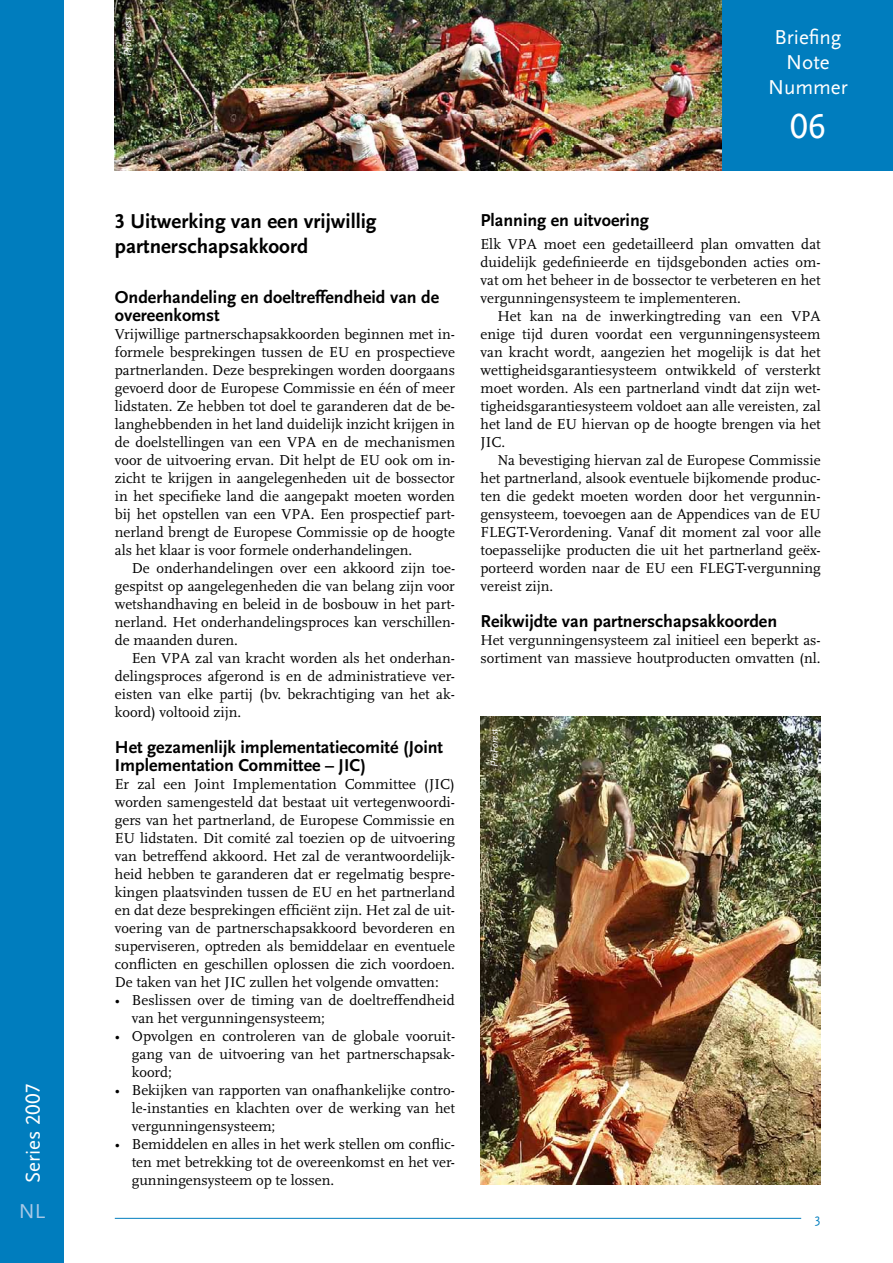
<style>
.page{position:relative;width:893px;height:1263px;background:#fff}
.page>*{position:absolute;margin:0;border:0;box-sizing:border-box;transform-origin:0 0}
.t1{font:36px "Scala Sans LF";color:#fff}
.t2{font:700 21px/25.2px "Scala Sans LF";color:#000}
.t3{font:21px/25.2px "Scala Sans LF";color:#fff;text-align:center}
.t4{font:21px "Scala Sans LF";color:#a7c8e6}
.t5{font:700 18px/18px "Scala Sans LF";color:#000}
.t6{font:15px/18px "Scala LF";color:#000;text-align:justify}
.t7{font:13.5px "Scala Sans";color:#007dbe}
.t8{font:italic 10.5px "Scala Sans LF";color:#fff}
</style>
<div class="page">
<img style="left:115px;top:0;width:608px;height:170px">
<div style="left:723px;top:0;width:170px;height:170px;background:#007dbe"></div>
<div style="left:0;top:0;width:64px;height:1263px;background:#007dbe"></div>
<hr style="left:115px;top:1218px;width:686px;height:1px;background:#007dbe">
<img style="left:480px;top:717px;width:341px;height:468px">
<h2 class="t3" style="left:21px;top:1183px;width:101px;rotate:-90deg">Series 2007</h2>
<h2 class="t4" style="left:19px;top:1200px;width:28px">NL</h2>
<p class="t8" style="left:122px;top:56px;width:40px;rotate:-90deg">ProForest</p>
<h2 class="t3" style="left:768px;top:25px;width:81px">Briefing<br>Note<br>Nummer</h2>
<h1 class="t1" style="left:790px;top:106px;width:37px">06</h1>
<h2 class="t2" style="left:115px;top:209px;width:263px">3 Uitwerking van een vrijwillig partnerschapsakkoord</h2>
<p class="t5" style="left:115px;top:288px;width:326px">Onderhandeling en doeltreffendheid van de overeenkomst</p>
<p class="t6" style="left:115px;top:325px;width:342px">Vrijwillige partnerschapsakkoorden beginnen met in&shy;formele besprekingen tussen de EU en prospectieve partnerlanden. Deze besprekingen worden doorgaans gevoerd door de Europese Commissie en één of meer lidstaten. Ze hebben tot doel te garanderen dat de be&shy;langhebbenden in het land duidelijk inzicht krijgen in de doelstellingen van een VPA en de mechanismen voor de uitvoering ervan. Dit helpt de EU ook om in&shy;zicht te krijgen in aangelegenheden uit de bossector in het specifieke land die aangepakt moeten worden bij het opstellen van een VPA. Een prospectief part&shy;nerland brengt de Europese Commissie op de hoogte als het klaar is voor formele onderhandelingen.</p>
<p class="t6" style="left:115px;top:559px;width:342px;text-indent:17px">De onderhandelingen over een akkoord zijn toe&shy;gespitst op aangelegenheden die van belang zijn voor wetshandhaving en beleid in de bosbouw in het part&shy;nerland. Het onderhandelingsproces kan verschillen&shy;de maanden duren.</p>
<p class="t6" style="left:115px;top:649px;width:342px;text-indent:17px">Een VPA zal van kracht worden als het onderhan&shy;delingsproces afgerond is en de administratieve ver&shy;eisten van elke partij (bv. bekrachtiging van het ak&shy;koord) voltooid zijn.</p>
<p class="t5" style="left:115px;top:738px;width:330px">Het gezamenlijk implementatiecomité (Joint<br>Implementation Committee – JIC)</p>
<p class="t6" style="left:115px;top:775px;width:342px">Er zal een Joint Implementation Committee (JIC) worden samengesteld dat bestaat uit vertegenwoordi&shy;gers van het partnerland, de Europese Commissie en EU lidstaten. Dit comité zal toezien op de uitvoering van betreffend akkoord. Het zal de verantwoordelijk&shy;heid hebben te garanderen dat er regelmatig bespre&shy;kingen plaatsvinden tussen de EU en het partnerland en dat deze besprekingen efficiënt zijn. Het zal de uit&shy;voering van de partnerschapsakkoord bevorderen en superviseren, optreden als bemiddelaar en eventuele conflicten en geschillen oplossen die zich voordoen.<br>De taken van het JIC zullen het volgende omvatten:</p>
<p class="t6" style="left:132px;top:991px;width:324px;text-indent:-17px">• Beslissen over de timing van de doeltreffendheid van het vergunningensysteem;</p>
<p class="t6" style="left:132px;top:1027px;width:325px;text-indent:-17px">• Opvolgen en controleren van de globale vooruit&shy;gang van de uitvoering van het partnerschapsak&shy;koord;</p>
<p class="t6" style="left:132px;top:1081px;width:325px;text-indent:-17px">• Bekijken van rapporten van onafhankelijke contro&shy;le-instanties en klachten over de werking van het vergunningensysteem;</p>
<p class="t6" style="left:132px;top:1135px;width:325px;text-indent:-17px">• Bemiddelen en alles in het werk stellen om conflic&shy;ten met betrekking tot de overeenkomst en het ver&shy;gunningensysteem op te lossen.</p>
<p class="t5" style="left:480px;top:211px;width:170px">Planning en uitvoering</p>
<p class="t6" style="left:480px;top:235px;width:342px">Elk VPA moet een gedetailleerd plan omvatten dat duidelijk gedefinieerde en tijdsgebonden acties om&shy;vat om het beheer in de bossector te verbeteren en het vergunningensysteem te implementeren.</p>
<p class="t6" style="left:480px;top:307px;width:342px;text-indent:17px">Het kan na de inwerkingtreding van een VPA enige tijd duren voordat een vergunningensysteem van kracht wordt, aangezien het mogelijk is dat het wettigheidsgarantiesysteem ontwikkeld of versterkt moet worden. Als een partnerland vindt dat zijn wet&shy;tigheidsgarantiesysteem voldoet aan alle vereisten, zal het land de EU hiervan op de hoogte brengen via het JIC.</p>
<p class="t6" style="left:480px;top:451px;width:342px;text-indent:17px">Na bevestiging hiervan zal de Europese Commissie het partnerland, alsook eventuele bijkomende produc&shy;ten die gedekt moeten worden door het vergunnin&shy;gensysteem, toevoegen aan de Appendices van de EU FLEGT-Verordening. Vanaf dit moment zal voor alle toepasselijke producten die uit het partnerland geëx&shy;porteerd worden naar de EU een FLEGT-vergunning vereist zijn.</p>
<p class="t5" style="left:480px;top:612px;width:298px">Reikwijdte van partnerschapsakkoorden</p>
<p class="t6" style="left:480px;top:631px;width:342px">Het vergunningensysteem zal initieel een beperkt as&shy;sortiment van massieve houtproducten omvatten (nl.</p>
<p class="t8" style="left:489px;top:767px;width:40px;rotate:-90deg">ProForest</p>
<p class="t7" style="left:815px;top:1211px;width:7px">3</p>
</div>
